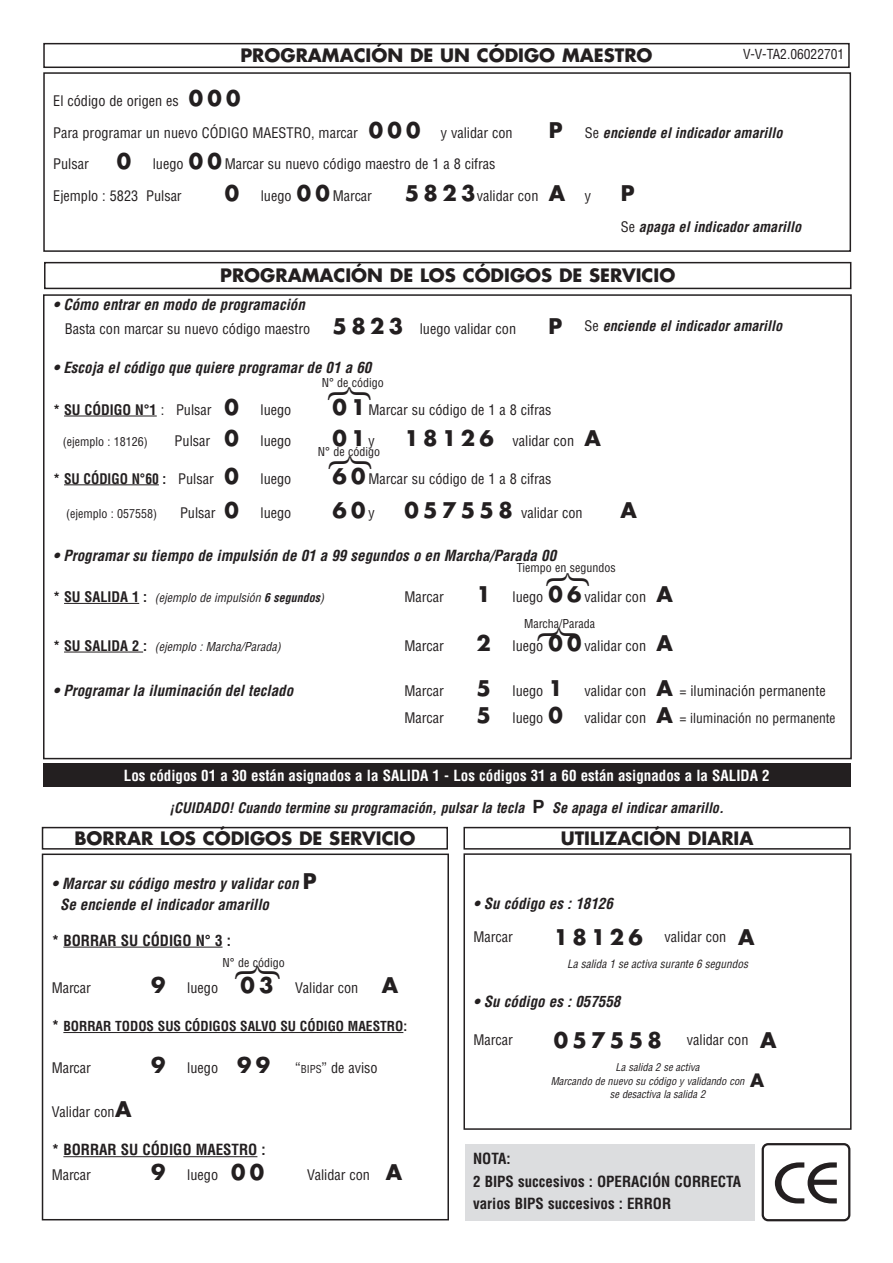
<style>
.page{position:relative;width:893px;height:1263px;background:#fff}
.page>*{position:absolute;margin:0;border:0;box-sizing:border-box;transform-origin:0 0}
.t1{font:500 58.65px "Bauhaus";color:#231f20;scale:1.14 1}
.t2{font:700 21px "Futura";color:#231f20}
.t3{font:700 18px "Futura";color:#231f20}
.t4{font:italic 700 condensed 15px/21.1px "Helvetica";color:#231f20}
.t5{font:700 condensed 15px/22.5px "Helvetica";color:#231f20}
.t6{font:700 condensed 15px "Helvetica";color:#fff}
.t7{font:condensed 14.25px "Helvetica";color:#231f20}
.t8{font:italic 700 condensed 14.25px "Helvetica";color:#231f20}
.t9{font:700 condensed 14.25px "Helvetica";color:#231f20}
.t10{font:condensed 13.5px "Helvetica";color:#231f20}
.t11{font:700 condensed 13.5px "Helvetica";color:#231f20}
.t12{font:condensed 12px "Helvetica";color:#231f20}
.t13{font:italic condensed 12px "Helvetica";color:#231f20}
.t14{font:italic condensed 11.25px "Helvetica";color:#231f20}
.t15{font:italic condensed 10.5px/13.5px "Helvetica";color:#231f20;text-align:center}
.s1{font-family:"Futura";font-weight:700;font-stretch:normal;font-size:21px}
.s2{font-family:"Futura";font-style:normal;font-stretch:normal;font-size:21px}
.s3{font-weight:400;font-style:normal}
.s4{font-weight:400}
.s5{font-family:"Futura";font-stretch:normal;font-size:21px}
.s6{font-family:"Helvetica";font-weight:400;font-stretch:condensed;font-size:14.25px}
.s7{font-weight:700;font-style:normal;font-size:14.25px}
.s8{font-weight:700}
.s9{font-size:14.25px}
.s10{font-style:normal;font-stretch:normal;font-size:18px}
.s11{font-size:15px}
.s12{font-size:10.65px}
.s13{font-family:"Futura";font-weight:700;font-style:normal;font-stretch:normal;font-size:18px}
</style>
<div class="page">
<div style="left:43px;top:294px;width:809px;height:465px;border:2px solid #231f20"></div>
<hr style="left:64px;top:416px;width:93px;height:1px;background:#231f20">
<hr style="left:64px;top:484px;width:95px;height:1px;background:#231f20">
<hr style="left:64px;top:603px;width:75px;height:1px;background:#231f20">
<hr style="left:64px;top:652px;width:79px;height:1px;background:#231f20">
<div style="left:463px;top:853px;width:389px;height:277px;border:2px solid #231f20"></div>
<div style="left:42px;top:853px;width:407px;height:367px;border:2px solid #231f20"></div>
<hr style="left:63px;top:947px;width:160px;height:1px;background:#231f20">
<hr style="left:63px;top:1032px;width:340px;height:1px;background:#231f20">
<hr style="left:63px;top:1156px;width:194px;height:1px;background:#231f20">
<div style="left:43px;top:43px;width:807px;height:25px;border:2px solid #231f20"></div>
<div style="left:44px;top:262px;width:807px;height:27px;border:2px solid #231f20"></div>
<div style="left:42px;top:827px;width:406px;height:23px;border:2px solid #231f20"></div>
<div style="left:463px;top:827px;width:388px;height:23px;border:2px solid #231f20"></div>
<div style="left:43px;top:763px;width:807px;height:24px;background:#231f20"></div>
<div style="left:465px;top:1144px;width:289px;height:76px;background:#dcdddf"></div>
<svg style="left:762px;top:1143px;width:88px;height:78px"></svg>
<div style="left:43px;top:72px;width:808px;height:180px;border:2px solid #231f20"></div>
<p class="t3" style="left:240px;top:47px;width:414px">PROGRAMACIÓN DE UN CÓDIGO MAESTRO</p>
<p class="t10" style="left:743px;top:47px;width:103px">V-V-TA2.06022701</p>
<p class="t7" style="left:53px;top:93px;width:189px">El código de origen es <span class="s1">0 0 0</span></p>
<p class="t7" style="left:53px;top:125px;width:461px">Para programar un nuevo CÓDIGO MAESTRO, marcar <span class="s1">0 0 0</span> y validar con</p>
<p class="t8" style="left:549px;top:125px;width:235px"><span class="s2">P</span> <span class="s3">Se</span> enciende el indicador amarillo</p>
<p class="t7" style="left:53px;top:156px;width:37px">Pulsar</p>
<p class="t7" style="left:117px;top:156px;width:380px"><span class="s1">0</span> luego <span class="s1">0 0</span> Marcar su nuevo código maestro de 1 a 8 cifras</p>
<p class="t7" style="left:53px;top:188px;width:130px">Ejemplo : 5823 Pulsar</p>
<p class="t7" style="left:225px;top:188px;width:149px"><span class="s1">0</span> luego <span class="s1">0 0</span> Marcar</p>
<p class="t7" style="left:405px;top:188px;width:188px"><span class="s1">5 8 2 3</span>validar con <span class="s1">A</span> y</p>
<h2 class="t2" style="left:621px;top:183px;width:15px">P</h2>
<p class="t8" style="left:621px;top:219px;width:182px"><span class="s3">Se</span> apaga el indicador amarillo</p>
<p class="t3" style="left:220px;top:267px;width:457px">PROGRAMACIÓN DE LOS CÓDIGOS DE SERVICIO</p>
<p class="t4" style="left:53px;top:294px;width:253px">• Cómo entrar en modo de programación</p>
<p class="t7" style="left:65px;top:321px;width:453px">Basta con marcar su nuevo código maestro <span class="s1">5 8 2 3</span> luego validar con</p>
<p class="t8" style="left:549px;top:318px;width:235px"><span class="s2">P</span> <span class="s3">Se</span> enciende el indicador amarillo</p>
<p class="t4" style="left:53px;top:357px;width:320px">• Escoja el código que quiere programar de 01 a 60</p>
<p class="t9" style="left:53px;top:401px;width:240px">* SU CÓDIGO N°1 <span class="s4">: Pulsar</span> <span class="s5">0</span> <span class="s4">luego</span></p>
<p class="t7" style="left:333px;top:401px;width:220px"><span class="s1">0 1</span> Marcar su código de 1 a 8 cifras</p>
<p class="t12" style="left:63px;top:435px;width:86px">(ejemplo : 18126)</p>
<p class="t7" style="left:175px;top:433px;width:118px">Pulsar <span class="s1">0</span> luego</p>
<h2 class="t2" style="left:333px;top:429px;width:44px">01<span class="s6">y</span></h2>
<p class="t7" style="left:405px;top:433px;width:198px"><span class="s1">1 8 1 2 6</span> validar con <span class="s1">A</span></p>
<p class="t9" style="left:53px;top:470px;width:240px">* SU CÓDIGO N°60 : <span class="s4">Pulsar</span> <span class="s5">0</span> <span class="s4">luego</span></p>
<p class="t7" style="left:333px;top:470px;width:220px"><span class="s1">6 0</span> Marcar su código de 1 a 8 cifras</p>
<p class="t12" style="left:66px;top:507px;width:92px">(ejemplo : 057558)</p>
<p class="t7" style="left:180px;top:505px;width:113px">Pulsar <span class="s1">0</span> luego</p>
<h2 class="t2" style="left:333px;top:501px;width:44px">60<span class="s6">y</span></h2>
<p class="t7" style="left:405px;top:505px;width:180px"><span class="s1">0 5 7 5 5 8</span> validar con</p>
<h2 class="t2" style="left:621px;top:501px;width:18px">A</h2>
<p class="t4" style="left:53px;top:545px;width:505px">• Programar su tiempo de impulsión de 01 a 99 segundos o en Marcha/Parada 00</p>
<p class="t13" style="left:53px;top:591px;width:273px"><span class="s7">* SU SALIDA 1 :</span> (ejemplo de impulsión <span class="s8">6 segundos</span>)</p>
<p class="t7" style="left:405px;top:589px;width:41px">Marcar</p>
<p class="t7" style="left:477px;top:589px;width:198px"><span class="s1">1</span> luego <span class="s1">0 6</span> validar con <span class="s1">A</span></p>
<p class="t13" style="left:53px;top:640px;width:229px"><span class="s7">* SU SALIDA 2 :</span> (ejemplo : Marcha/Parada)</p>
<p class="t7" style="left:405px;top:637px;width:41px">Marcar</p>
<p class="t7" style="left:477px;top:637px;width:198px"><span class="s1">2</span> luego <span class="s1">0 0</span> validar con <span class="s1">A</span></p>
<p class="t4" style="left:53px;top:680px;width:242px">• Programar la iluminación del teclado</p>
<p class="t7" style="left:405px;top:683px;width:41px">Marcar</p>
<p class="t7" style="left:477px;top:683px;width:351px"><span class="s1">5</span> luego <span class="s1">1</span> validar con <span class="s1">A</span> = iluminación permanente</p>
<p class="t7" style="left:405px;top:710px;width:41px">Marcar</p>
<p class="t10" style="left:477px;top:711px;width:361px"><span class="s1">5</span> <span class="s9">luego</span> <span class="s1">0</span> <span class="s9">validar con</span> <span class="s1">A</span> <span class="s9">=</span> iluminación no permanente</p>
<p class="t12" style="left:322px;top:376px;width:64px">N° de código</p>
<p class="t12" style="left:318px;top:445px;width:64px">N° de código</p>
<p class="t12" style="left:517px;top:561px;width:101px">Tiempo en segundos</p>
<p class="t12" style="left:524px;top:616px;width:73px">Marcha/Parada</p>
<p class="t6" style="left:124px;top:767px;width:647px">Los códigos 01 a 30 están asignados a la SALIDA 1 - Los códigos 31 a 60 están asignados a la SALIDA 2</p>
<p class="t8" style="left:169px;top:799px;width:556px">¡CUIDADO! Cuando termine su programación, pulsar la tecla <span class="s10">P</span> Se apaga el indicar amarillo.</p>
<p class="t3" style="left:74px;top:830px;width:342px">BORRAR LOS CÓDIGOS DE SERVICIO</p>
<p class="t3" style="left:561px;top:830px;width:194px">UTILIZACIÓN DIARIA</p>
<p class="t4" style="left:60px;top:873px;width:258px;text-indent:-8px">• Marcar su código mestro y validar con <span class="s2">P<br></span>Se enciende el indicador amarillo</p>
<p class="t5" style="left:52px;top:929px;width:181px">* BORRAR SU CÓDIGO N° 3 :</p>
<p class="t7" style="left:52px;top:980px;width:41px">Marcar</p>
<p class="t7" style="left:151px;top:980px;width:248px"><span class="s1">9</span> luego <span class="s1">0 3</span> Validar con <span class="s1">A</span></p>
<p class="t11" style="left:52px;top:1019px;width:357px"><span class="s11">*</span> BORRAR TODOS SUS CÓDIGOS SALVO SU CÓDIGO MAESTRO:</p>
<p class="t7" style="left:52px;top:1059px;width:41px">Marcar</p>
<p class="t7" style="left:151px;top:1059px;width:228px"><span class="s1">9</span> luego <span class="s1">9 9</span> “<span class="s12">BIPS</span>” de aviso</p>
<p class="t7" style="left:52px;top:1104px;width:81px">Validar con<span class="s1">A</span></p>
<p class="t5" style="left:52px;top:1139px;width:215px">* BORRAR SU CÓDIGO MAESTRO :</p>
<p class="t7" style="left:52px;top:1166px;width:41px">Marcar</p>
<p class="t7" style="left:151px;top:1166px;width:114px"><span class="s1">9</span> luego <span class="s1">0 0</span></p>
<p class="t7" style="left:307px;top:1166px;width:97px">Validar con <span class="s1">A</span></p>
<p class="t12" style="left:223px;top:956px;width:64px">N° de código</p>
<p class="t4" style="left:473px;top:893px;width:141px">• Su código es : 18126</p>
<p class="t7" style="left:473px;top:928px;width:41px">Marcar</p>
<p class="t7" style="left:554px;top:928px;width:202px"><span class="s1">1 8 1 2 6</span> validar con <span class="s1">A</span></p>
<p class="t14" style="left:567px;top:957px;width:182px">La salida 1 se activa surante 6 segundos</p>
<p class="t4" style="left:473px;top:991px;width:148px">• Su código es : 057558</p>
<p class="t7" style="left:473px;top:1032px;width:41px">Marcar</p>
<p class="t7" style="left:554px;top:1032px;width:224px"><span class="s1">057558</span> validar con <span class="s1">A</span></p>
<p class="t15" style="left:551px;top:1060px;width:215px">La salida 2 se activa<br>Marcando de nuevo su código y validando con <span class="s13">A </span>se desactiva la salida 2</p>
<p class="t5" style="left:473px;top:1147px;width:270px">NOTA:<br>2 BIPS succesivos : OPERACIÓN CORRECTA varios BIPS succesivos : ERROR</p>
<h1 class="t1" style="left:772px;top:1162px;width:60px">CE</h1>
</div>
